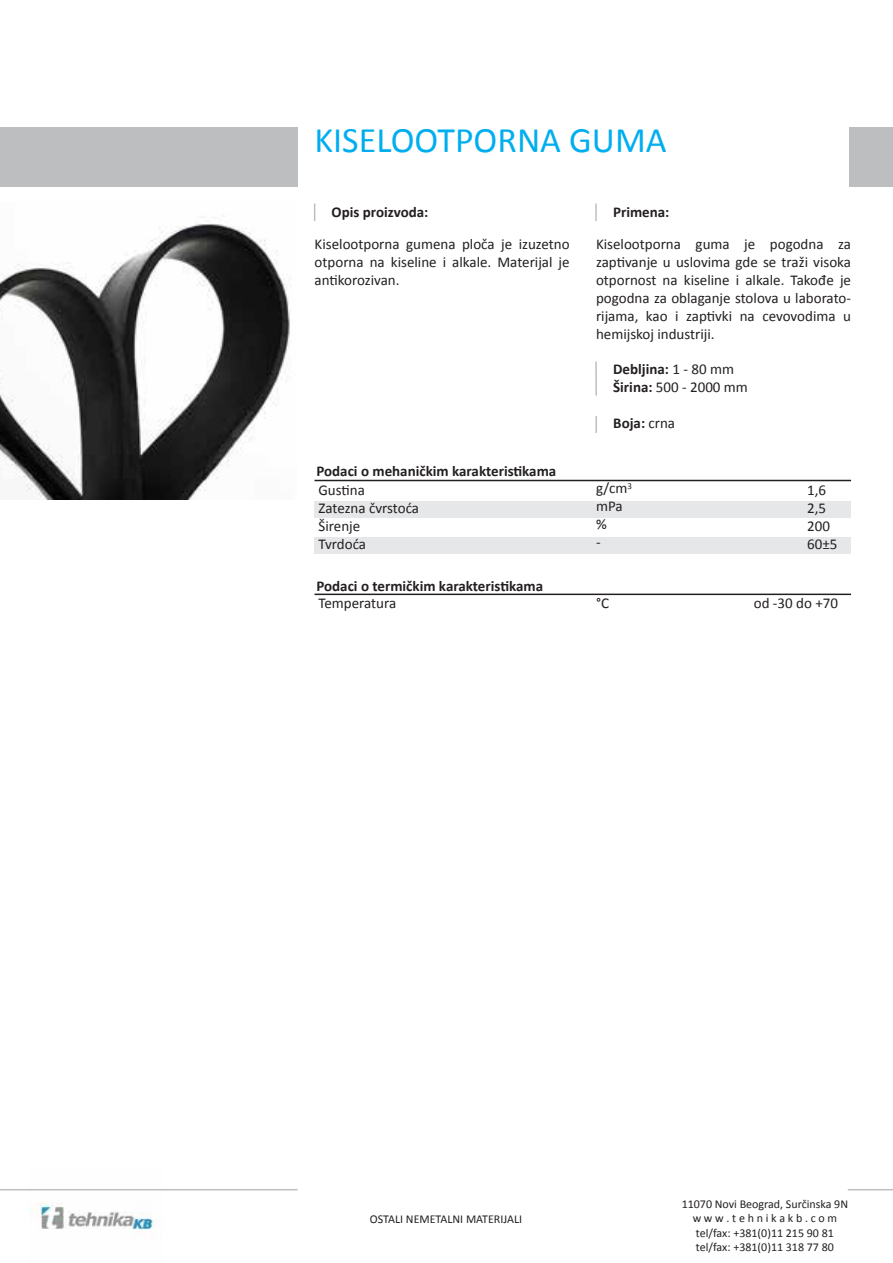
<style>
.page{position:relative;width:893px;height:1263px;background:#fff}
.page>*{position:absolute;margin:0;border:0;box-sizing:border-box;transform-origin:0 0}
.t1{font:36px "Calibri";color:#00aeef}
.t2{font:15px/18px "Calibri";color:#231f20}
.t3{font:700 15px/18px "Calibri";color:#231f20}
.t4{font:12px/14.4px "Calibri";color:#231f20;text-align:center}
.s1{font-weight:400}
</style>
<div class="page">
<div style="left:0;top:128px;width:297px;height:59px;background:#bcbec0"></div>
<div style="left:849px;top:128px;width:44px;height:59px;background:#bcbec0"></div>
<img style="left:30px;top:1190px;width:132px;height:47px">
<hr style="left:0;top:1189px;width:297px;height:1px;background:#bcbec0">
<hr style="left:848px;top:1189px;width:45px;height:1px;background:#bcbec0">
<svg style="left:314px;top:204px;width:1px;height:17px"></svg>
<svg style="left:595px;top:204px;width:2px;height:17px"></svg>
<hr style="left:595px;top:361px;width:2px;height:35px;background:#bcbec0">
<hr style="left:314px;top:480px;width:537px;height:1px;background:#231f20">
<div style="left:314px;top:501px;width:536px;height:17px;background:#e6e7e8"></div>
<div style="left:314px;top:537px;width:537px;height:16px;background:#e6e7e8"></div>
<svg style="left:595px;top:416px;width:2px;height:17px"></svg>
<hr style="left:314px;top:594px;width:537px;height:1px;background:#231f20">
<img style="left:0;top:220px;width:290px;height:279px">
<h1 class="t1" style="left:314px;top:117px;width:354px">KISELOOTPORNA GUMA</h1>
<p class="t3" style="left:332px;top:203px;width:98px">Opis proizvoda:</p>
<p class="t2" style="left:315px;top:235px;width:257px;text-align:justify">Kiselootporna gumena ploča je izuzetno otporna na kiseline i alkale. Materijal je antikorozivan.</p>
<p class="t3" style="left:613px;top:203px;width:58px">Primena:</p>
<p class="t2" style="left:596px;top:235px;width:257px;text-align:justify">Kiselootporna guma je pogodna za zaptivanje u uslovima gde se traži visoka otpornost na kiseline i alkale. Takođe je pogodna za oblaganje stolova u laborato&shy;rijama, kao i zaptivki na cevovodima u hemijskoj industriji.</p>
<p class="t3" style="left:613px;top:360px;width:136px">Debljina: <span class="s1">1 - 80 mm<br></span>Širina: <span class="s1">500 - 2000 mm</span></p>
<p class="t3" style="left:613px;top:414px;width:63px">Boja: <span class="s1">crna</span></p>
<p class="t3" style="left:316px;top:462px;width:241px">Podaci o mehaničkim karakteristikama</p>
<p class="t2" style="left:319px;top:481px;width:102px">Gustina<br>Zatezna čvrstoća<br>Širenje<br>Tvrdoća</p>
<p class="t2" style="left:807px;top:481px;width:32px">1,6<br>2,5<br>200<br>60±5</p>
<p class="t2" style="left:596px;top:479px;width:38px">g/cm<sup>3 </sup>mPa %<br>-</p>
<p class="t3" style="left:316px;top:577px;width:228px">Podaci o termičkim karakteristikama</p>
<p class="t2" style="left:319px;top:594px;width:79px">Temperatura</p>
<p class="t2" style="left:596px;top:594px;width:15px">°C</p>
<p class="t2" style="left:754px;top:594px;width:86px">od -30 do +70</p>
<p class="t4" style="left:370px;top:1211px;width:154px">OSTALI NEMETALNI MATERIJALI</p>
<p class="t4" style="left:682px;top:1197px;width:168px">11070 Novi Beograd, Surčinska 9N w w w . t e h n i k a k b . c o m tel/fax: +381(0)11 215 90 81 tel/fax: +381(0)11 318 77 80</p>
</div>
